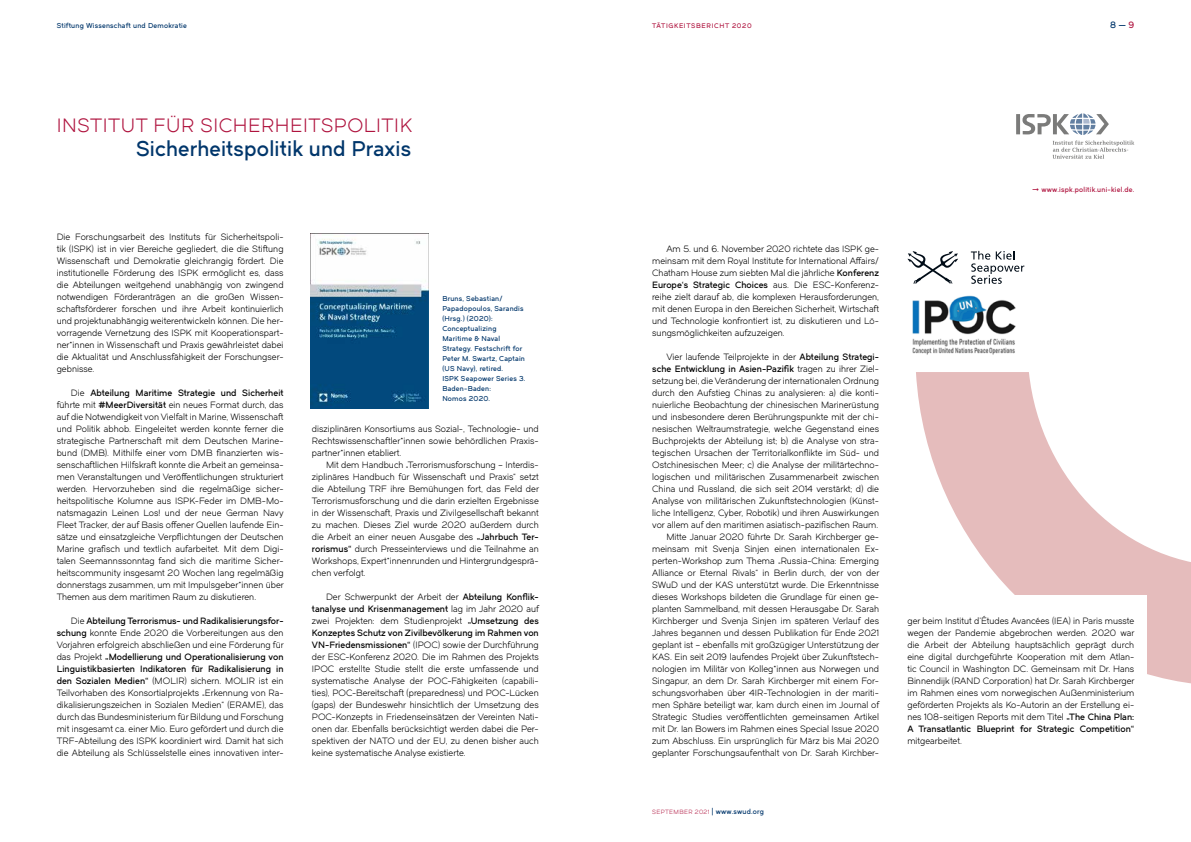
<style>
.page{position:relative;width:1191px;height:842px;background:#fff}
.page>*{position:absolute;margin:0;border:0;box-sizing:border-box;transform-origin:0 0}
.t1{font:21px "Dual 600";letter-spacing:.01em;color:#00366b}
.t2{font:19px "Dual 400";letter-spacing:.03em;color:#af133e}
.t3{font:9px/12px "Dual 400";letter-spacing:.005em;color:#000;text-align:justify}
.t4{font:9px/12px "Dual 600";letter-spacing:.005em;color:#000}
.t5{font:9px "Dual 600";color:#00366b}
.t6{font:7px/10px "Dual 600";letter-spacing:.03em;color:#00366b}
.t7{font:7px "Dual 600";letter-spacing:.03em;color:#af133e}
.t8{font:6.5px "Dual 600";letter-spacing:.1em;color:#af133e}
.t9{font:6px "Dual 400";letter-spacing:.06em;color:#af133e}
.s1{font-family:"Dual 400"}
.s2{font-family:"Dual 600"}
.s3{color:#af133e}
.s4{font-family:"Dual 600";font-size:7px;color:#00366b}
</style>
<div class="page">
<svg style="left:916px;top:372px;width:275px;height:312px;fill:#e5bcbc"></svg>
<svg style="left:1016px;top:113px;width:92px;height:22px"></svg>
<svg style="left:1052px;top:141px;width:82px;height:18px"></svg>
<img style="left:311px;top:234px;width:117px;height:174px">
<img style="left:912px;top:295px;width:104px;height:60px">
<svg style="left:971px;top:251px;width:53px;height:33px"></svg>
<svg style="left:907px;top:251px;width:51px;height:33px"></svg>
<div style="left:893px;top:595px;width:253px;height:164px;background:#fff"></div>
<p class="t6" style="left:57px;top:21px;width:132px">Stiftung Wissenschaft und Demokratie</p>
<h2 class="t2" style="left:57px;top:114px;width:357px">INSTITUT FÜR SICHERHEITSPOLITIK</h2>
<h1 class="t1" style="left:136px;top:135px;width:276px">Sicherheitspolitik und Praxis</h1>
<p class="t3" style="left:57px;top:231px;width:228px">Die Forschungsarbeit des Instituts für Sicherheitspoli&shy;tik (ISPK) ist in vier Bereiche gegliedert, die die Stiftung Wissenschaft und Demokratie gleichrangig fördert. Die institutionelle Förderung des ISPK ermöglicht es, dass die Abteilungen weitgehend unabhängig von zwingend notwendigen Förderanträgen an die großen Wissen&shy;schaftsförderer forschen und ihre Arbeit kontinuierlich und projektunabhängig weiterentwickeln können. Die her&shy;vorragende Vernetzung des ISPK mit Kooperationspart&shy;ner*innen in Wissenschaft und Praxis gewährleistet dabei die Aktualität und Anschlussfähigkeit der Forschungser&shy;gebnisse.</p>
<p class="t4" style="left:71px;top:387px;width:214px"><span class="s1">Die</span> Abteilung Maritime Strategie und Sicherheit</p>
<p class="t3" style="left:57px;top:399px;width:229px">führte mit <span class="s2">#MeerDiversität</span> ein neues Format durch, das auf die Notwendigkeit von Vielfalt in Marine, Wissenschaft und Politik abhob. Eingeleitet werden konnte ferner die strategische Partnerschaft mit dem Deutschen Marine&shy;bund (DMB). Mithilfe einer vom DMB finanzierten wis&shy;senschaftlichen Hilfskraft konnte die Arbeit an gemeinsa&shy;men Veranstaltungen und Veröffentlichungen strukturiert werden. Hervorzuheben sind die regelmäßige sicher&shy;heitspolitische Kolumne aus ISPK-Feder im DMB-Mo&shy;natsmagazin Leinen Los! und der neue German Navy Fleet Tracker, der auf Basis offener Quellen laufende Ein&shy;sätze und einsatzgleiche Verpflichtungen der Deutschen Marine grafisch und textlich aufarbeitet. Mit dem Digi&shy;talen Seemannssonntag fand sich die maritime Sicher&shy;heitscommunity insgesamt 20 Wochen lang regelmäßig donnerstags zusammen, um mit Impulsgeber*innen über Themen aus dem maritimen Raum zu diskutieren.</p>
<p class="t4" style="left:71px;top:615px;width:214px"><span class="s1">Die</span> Abteilung Terrorismus- und Radikalisierungsfor-</p>
<p class="t3" style="left:57px;top:627px;width:229px"><span class="s2">schung</span> konnte Ende 2020 die Vorbereitungen aus den<br>Vorjahren erfolgreich abschließen und eine Förderung für</p>
<p class="t4" style="left:57px;top:651px;width:228px"><span class="s1">das Projekt</span> „Modellierung und Operationalisierung von<br>Linguistikbasierten Indikatoren für Radikalisierung in</p>
<p class="t3" style="left:57px;top:675px;width:228px"><span class="s2">den Sozialen Medien“</span> (MOLIR) sichern. MOLIR ist ein Teilvorhaben des Konsortialprojekts „Erkennung von Ra&shy;dikalisierungszeichen in Sozialen Medien“ (ERAME), das durch das Bundesministerium für Bildung und Forschung mit insgesamt ca. einer Mio. Euro gefördert und durch die TRF-Abteilung des ISPK koordiniert wird. Damit hat sich die Abteilung als Schlüsselstelle eines innovativen inter-</p>
<p class="t6" style="left:442px;top:293px;width:84px">Bruns, Sebastian/<br>Papadopoulos, Sarandis (Hrsg.) (2020):<br>Conceptualizing<br>Maritime &amp; Naval<br>Strategy. Festschrift for<br>Peter M. Swartz, Captain (US Navy), retired.<br>ISPK Seapower Series 3.<br>Baden-Baden:<br>Nomos 2020.</p>
<p class="t3" style="left:312px;top:423px;width:228px">disziplinären Konsortiums aus Sozial-, Technologie- und Rechtswissenschaftler*innen sowie behördlichen Praxis&shy;partner*innen etabliert.</p>
<p class="t3" style="left:312px;top:459px;width:228px;text-indent:14px">Mit dem Handbuch „Terrorismusforschung – Interdis&shy;ziplinäres Handbuch für Wissenschaft und Praxis“ setzt die Abteilung TRF ihre Bemühungen fort, das Feld der Terrorismusforschung und die darin erzielten Ergebnisse in der Wissenschaft, Praxis und Zivilgesellschaft bekannt zu machen. Dieses Ziel wurde 2020 außerdem durch die Arbeit an einer neuen Ausgabe des <span class="s2">„Jahrbuch Ter&shy;rorismus“</span> durch Presseinterviews und die Teilnahme an Workshops, Expert*innenrunden und Hintergrundgesprä&shy;chen verfolgt.</p>
<p class="t3" style="left:326px;top:591px;width:214px">Der Schwerpunkt der Arbeit der <span class="s2">Abteilung Konflik-</span></p>
<p class="t4" style="left:312px;top:603px;width:229px">tanalyse und Krisenmanagement <span class="s1">lag im Jahr 2020 auf</span></p>
<p class="t3" style="left:312px;top:615px;width:228px">zwei Projekten: dem Studienprojekt <span class="s2">„Umsetzung des</span></p>
<p class="t4" style="left:312px;top:627px;width:228px">Konzeptes Schutz von Zivilbevölkerung im Rahmen von</p>
<p class="t3" style="left:312px;top:639px;width:228px"><span class="s2">VN-Friedensmissionen“</span> (IPOC) sowie der Durchführung der ESC-Konferenz 2020. Die im Rahmen des Projekts IPOC erstellte Studie stellt die erste umfassende und systematische Analyse der POC-Fähigkeiten (capabili&shy;ties), POC-Bereitschaft (preparedness) und POC-Lücken (gaps) der Bundeswehr hinsichtlich der Umsetzung des POC-Konzepts in Friedenseinsätzen der Vereinten Nati&shy;onen dar. Ebenfalls berücksichtigt werden dabei die Per&shy;spektiven der NATO und der EU, zu denen bisher auch keine systematische Analyse existierte.</p>
<p class="t8" style="left:652px;top:22px;width:101px">TÄTIGKEITSBERICHT 2020</p>
<p class="t5" style="left:1110px;top:19px;width:26px">8 — <span class="s3">9</span></p>
<p class="t3" style="left:652px;top:243px;width:228px;text-indent:14px">Am 5. und 6. November 2020 richtete das ISPK ge&shy;meinsam mit dem Royal Institute for International Affairs/ Chatham House zum siebten Mal die jährliche <span class="s2">Konferenz</span></p>
<p class="t4" style="left:652px;top:279px;width:228px">Europe‘s Strategic Choices <span class="s1">aus. Die ESC-Konferenz-</span></p>
<p class="t3" style="left:652px;top:291px;width:228px">reihe zielt darauf ab, die komplexen Herausforderungen, mit denen Europa in den Bereichen Sicherheit, Wirtschaft und Technologie konfrontiert ist, zu diskutieren und Lö&shy;sungsmöglichkeiten aufzuzeigen.</p>
<p class="t3" style="left:666px;top:351px;width:214px">Vier laufende Teilprojekte in der <span class="s2">Abteilung Strategi-</span></p>
<p class="t4" style="left:652px;top:363px;width:228px">sche Entwicklung in Asien-Pazifik <span class="s1">tragen zu ihrer Ziel-</span></p>
<p class="t3" style="left:652px;top:375px;width:229px;text-align:right">setzung bei, die Veränderung der internationalen Ordnung durch den Aufstieg Chinas zu analysieren: a) die konti&shy;nuierliche Beobachtung der chinesischen Marinerüstung und insbesondere deren Berührungspunkte mit der chi&shy;nesischen Weltraumstrategie, welche Gegenstand eines Buchprojekts der Abteilung ist; b) die Analyse von stra&shy;tegischen Ursachen der Territorialkonflikte im Süd- und Ostchinesischen Meer; c) die Analyse der militärtechno&shy;logischen und militärischen Zusammenarbeit zwischen China und Russland, die sich seit 2014 verstärkt; d) die Analyse von militärischen Zukunftstechnologien (Künst&shy;liche Intelligenz, Cyber, Robotik) und ihren Auswirkungen vor allem auf den maritimen asiatisch-pazifischen Raum.<br>Mitte Januar 2020 führte Dr. Sarah Kirchberger ge&shy;meinsam mit Svenja Sinjen einen internationalen Ex&shy;perten-Workshop zum Thema „Russia-China: Emerging Alliance or Eternal Rivals“ in Berlin durch, der von der SWuD und der KAS unterstützt wurde. Die Erkenntnisse dieses Workshops bildeten die Grundlage für einen ge&shy;planten Sammelband, mit dessen Herausgabe Dr. Sarah Kirchberger und Svenja Sinjen im späteren Verlauf des Jahres begannen und dessen Publikation für Ende 2021 geplant ist – ebenfalls mit großzügiger Unterstützung der KAS. Ein seit 2019 laufendes Projekt über Zukunftstech&shy;nologien im Militär von Kolleg*innen aus Norwegen und Singapur, an dem Dr. Sarah Kirchberger mit einem For&shy;schungsvorhaben über 4IR-Technologien in der mariti&shy;men Sphäre beteiligt war, kam durch einen im Journal of Strategic Studies veröffentlichten gemeinsamen Artikel mit Dr. Ian Bowers im Rahmen eines Special Issue 2020 zum Abschluss. Ein ursprünglich für März bis Mai 2020 geplanter Forschungsaufenthalt von Dr. Sarah Kirchber-</p>
<p class="t9" style="left:652px;top:808px;width:113px">SEPTEMBER 2021 <span class="s4">| www.swud.org</span></p>
<p class="t7" style="left:1032px;top:185px;width:103px">➞ www.ispk.politik.uni-kiel.de.</p>
<p class="t3" style="left:907px;top:615px;width:229px">ger beim Institut d’Études Avancées (IEA) in Paris musste wegen der Pandemie abgebrochen werden. 2020 war die Arbeit der Abteilung hauptsächlich geprägt durch eine digital durchgeführte Kooperation mit dem Atlan&shy;tic Council in Washington DC. Gemeinsam mit Dr. Hans Binnendijk (RAND Corporation) hat Dr. Sarah Kirchberger im Rahmen eines vom norwegischen Außenministerium geförderten Projekts als Ko-Autorin an der Erstellung ei&shy;nes 108-seitigen Reports mit dem Titel <span class="s2">„The China Plan:</span></p>
<p class="t4" style="left:907px;top:723px;width:228px">A Transatlantic Blueprint for Strategic Competition“</p>
<p class="t3" style="left:907px;top:735px;width:56px">mitgearbeitet.</p>
</div>
